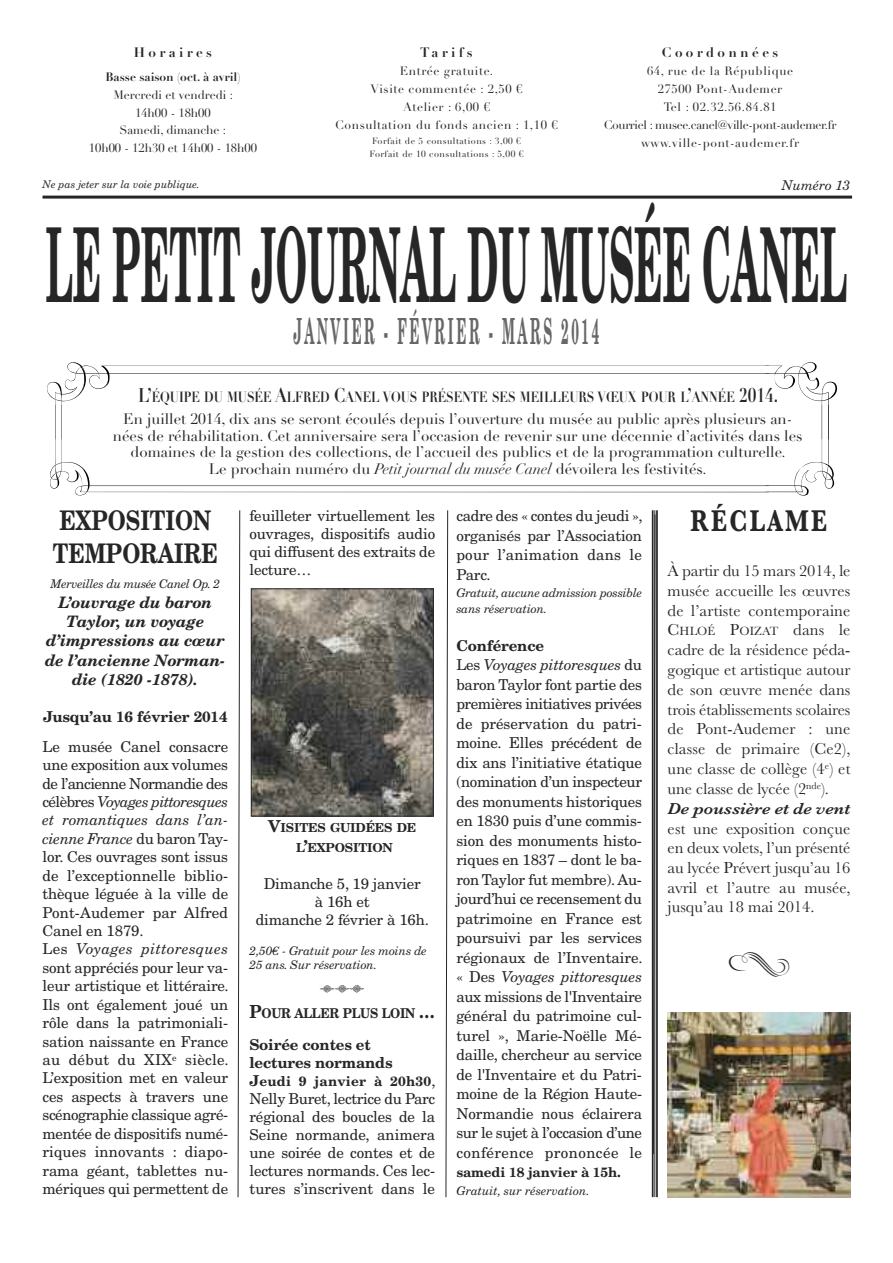
<style>
.page{position:relative;width:893px;height:1263px;background:#fff}
.page>*{position:absolute;margin:0;border:0;box-sizing:border-box;transform-origin:0 0}
.t1{font:700 103.35px "New Century Schlbk";color:#272627;scale:.36 1}
.t2{font:700 36px "New Century Schlbk";letter-spacing:.2em;color:#686768;scale:.36 1}
.t3{font:36px "Nymphette";color:#272627}
.t4{font:700 31.2px "Baskerville";letter-spacing:.1em;color:#272627;scale:.77 1}
.t5{font:700 27px/32.8px "New Century Schlbk";color:#272627;scale:.8 1}
.t6{font:16.5px/19.8px "Baskerville";color:#272627;text-align:justify}
.t7{font:italic 700 15.75px/19.4px "New Century Schlbk";letter-spacing:-.01em;color:#272627;text-align:center}
.t8{font:15px/19.5px "New Century Schlbk";letter-spacing:-.01em;color:#272627;text-align:justify}
.t9{font:15px/16.5px "Didot";color:#272627;text-align:center}
.t10{font:700 15px/18px "New Century Schlbk";letter-spacing:-.01em;color:#272627}
.t11{font:15px "Nymphette";color:#272627}
.t12{font:700 14.7px "Didot";color:#272627;scale:.8 1}
.t13{font:700 13.5px "Didot";letter-spacing:.25em;color:#272627}
.t14{font:700 13.5px "New Century Schlbk";letter-spacing:.02em;color:#272627}
.t15{font:700 13.5px "New Century Schlbk";letter-spacing:-.01em;color:#272627}
.t16{font:700 13.5px "New Century Schlbk";letter-spacing:-.01em;color:#272627;scale:.9 1}
.t17{font:italic 13.5px "New Century Schlbk";color:#272627}
.t18{font:700 12.3px/19.8px "New Century Schlbk";letter-spacing:-.015em;color:#272627;text-align:center}
.t19{font:12.3px "Baskerville";letter-spacing:.015em;color:#272627}
.t20{font:12px/17.9px "Didot";letter-spacing:.05em;color:#272627;text-align:center}
.t21{font:italic 12px/14.4px "New Century Schlbk";letter-spacing:-.01em;color:#272627}
.t22{font:12px/17.9px "Didot";color:#272627;text-align:center}
.t23{font:700 12px "Didot";color:#272627}
.t24{font:italic 10.5px "New Century Schlbk";color:#272627}
.t25{font:9px/13.4px "Didot";letter-spacing:.05em;color:#272627}
.s1{font-size:19.5px}
.s2{font-style:italic}
.s3{font-size:16.5px}
.s4{font-size:18px}
.s5{font-size:15px}
.s6{font-weight:400;font-size:15px}
.s7{font-weight:700}
.s8{font-weight:600;font-style:italic}
</style>
<div class="page">
<hr style="left:43px;top:196px;width:809px;height:3px;background:#272627">
<img style="left:253px;top:590px;width:179px;height:224px">
<div style="left:251px;top:588px;width:183px;height:228px;border:1px solid #272627"></div>
<svg style="left:446px;top:510px;width:2px;height:687px"></svg>
<svg style="left:653px;top:514px;width:1px;height:640px"></svg>
<svg style="left:238px;top:510px;width:2px;height:687px"></svg>
<svg style="left:108px;top:439px;width:726px;height:57px"></svg>
<svg style="left:67px;top:362px;width:771px;height:77px"></svg>
<svg style="left:47px;top:367px;width:61px;height:129px"></svg>
<img style="left:668px;top:1012px;width:182px;height:185px">
<hr style="left:656px;top:510px;width:2px;height:687px;background:#272627">
<hr style="left:654px;top:510px;width:1px;height:687px;background:#272627">
<hr style="left:652px;top:510px;width:1px;height:687px;background:#272627">
<p class="t13" style="left:134px;top:44px;width:80px">Horaires</p>
<p class="t23" style="left:105px;top:69px;width:137px">Basse saison (oct. à avril)</p>
<p class="t22" style="left:89px;top:86px;width:170px">Mercredi et vendredi :<br>14h00 - 18h00<br>Samedi, dimanche :<br>10h00 - 12h30 et 14h00 - 18h00</p>
<p class="t13" style="left:420px;top:44px;width:54px">Tarifs</p>
<p class="t20" style="left:335px;top:63px;width:224px">Entrée gratuite.<br>Visite commentée : 2,50 €<br>Atelier : 6,00 €<br>Consultation du fonds ancien : 1,10 €</p>
<p class="t25" style="left:369px;top:134px;width:155px">Forfait de 5 consultations : 3,00 €<br>Forfait de 10 consultations : 5,00 €</p>
<p class="t13" style="left:662px;top:44px;width:118px">Coordonnées</p>
<p class="t20" style="left:604px;top:63px;width:234px">64, rue de la République<br>27500 Pont-Audemer<br>Tel : 02.32.56.84.81<br>Courriel : musee.canel@ville-pont-audemer.fr www.ville-pont-audemer.fr</p>
<p class="t24" style="left:43px;top:180px;width:159px">Ne pas jeter sur la voie publique.</p>
<p class="t17" style="left:782px;top:180px;width:70px">Numéro 13</p>
<h1 class="t1" style="left:46px;top:227px;width:2228px">LE PETIT JOURNAL DU MUSÉE CANEL</h1>
<h2 class="t2" style="left:294px;top:318px;width:851px">JANVIER - FÉVRIER - MARS 2014</h2>
<p class="t12" style="left:138px;top:388px;width:802px"><span class="s1">L’</span>ÉQUIPE DU MUSÉE <span class="s1">A</span>LFRED <span class="s1">C</span>ANEL VOUS PRÉSENTE SES MEILLEURS VŒUX POUR L<span class="s1">’</span>ANNÉE <span class="s1">2014.</span></p>
<p class="t9" style="left:113px;top:411px;width:691px">En juillet 2014, dix ans se seront écoulés depuis l’ouverture du musée au public après plusieurs an&shy;nées de réhabilitation. Cet anniversaire sera l’occasion de revenir sur une décennie d’activités dans les domaines de la gestion des collections, de l’accueil des publics et de la programmation culturelle.<br>Le prochain numéro du <span class="s2">Petit journal du musée Canel</span> dévoilera les festivités.</p>
<h3 class="t5" style="left:53px;top:507px;width:208px">EXPOSITION<br>TEMPORAIRE</h3>
<p class="t21" style="left:50px;top:578px;width:171px">Merveilles du musée Canel Op. 2</p>
<p class="t7" style="left:45px;top:594px;width:181px">L’ouvrage du baron<br>Taylor, un voyage d’impressions au cœur de l’ancienne Norman&shy;die (1820 -1878).</p>
<p class="t10" style="left:43px;top:709px;width:186px">Jusqu’au 16 février 2014</p>
<p class="t8" style="left:43px;top:738px;width:188px;line-height:18.5px;text-align:left">Le musée Canel consacre une exposition aux volumes de l’ancienne Normandie des célèbres <span class="s2">Voyages pittoresques et romantiques dans l’an&shy;cienne France</span> du baron Tay&shy;lor. Ces ouvrages sont issus de l’exceptionnelle biblio&shy;thèque léguée à la ville de<br>Pont-Audemer par Alfred<br>Canel en 1879.<br>Les <span class="s2">Voyages pittoresques </span>sont appréciés pour leur va&shy;leur artistique et littéraire.<br>Ils ont également joué un rôle dans la patrimoniali&shy;sation naissante en France au début du XIX<sup>e</sup> siècle.<br>L’exposition met en valeur ces aspects à travers une scénographie classique agré&shy;mentée de dispositifs numé&shy;riques innovants : diapo&shy;rama géant, tablettes nu&shy;mériques qui permettent de</p>
<p class="t8" style="left:249px;top:508px;width:187px;line-height:18px">feuilleter virtuellement les ouvrages, dispositifs audio qui diffusent des extraits de lecture…</p>
<p class="t18" style="left:268px;top:819px;width:150px"><span class="s3">V</span>ISITES GUIDÉES DE<br>L<span class="s3">’</span>EXPOSITION</p>
<p class="t8" style="left:256px;top:876px;width:175px;line-height:18px;text-align:center">Dimanche 5, 19 janvier<br>à 16h et<br>dimanche 2 février à 16h.</p>
<p class="t21" style="left:249px;top:944px;width:179px">2,50€ - Gratuit pour les moins de<br>25 ans. Sur réservation.</p>
<p class="t11" style="left:320px;top:980px;width:46px">sqq</p>
<p class="t16" style="left:249px;top:1008px;width:208px"><span class="s4">P</span>OUR ALLER PLUS LOIN <span class="s4">…</span></p>
<p class="t10" style="left:249px;top:1037px;width:145px">Soirée contes et lectures normands</p>
<p class="t14" style="left:249px;top:1076px;width:188px"><span class="s5">J</span>eudi 9 janvier à 20h30<span class="s6">,</span></p>
<p class="t8" style="left:249px;top:1091px;width:187px;line-height:18px">Nelly Buret, lectrice du Parc régional des boucles de la Seine normande, animera une soirée de contes et de lectures normands. Ces lec&shy;tures s’inscrivent dans le</p>
<p class="t8" style="left:456px;top:508px;width:188px">cadre des « contes du jeudi », organisés par l’Association pour l’animation dans le Parc.</p>
<p class="t21" style="left:456px;top:586px;width:187px;line-height:15.9px">Gratuit, aucune admission possible sans réservation.</p>
<p class="t8" style="left:456px;top:637px;width:188px;text-align:left"><span class="s7">Conférence<br></span>Les <span class="s2">Voyages pittoresques</span> du baron Taylor font partie des premières initiatives privées de préservation du patri&shy;moine. Elles précédent de dix ans l’initiative étatique (nomination d’un inspecteur des monuments historiques en 1830 puis d’une commis&shy;sion des monuments histo&shy;riques en 1837 – dont le ba&shy;ron Taylor fut membre).Au&shy;jourd’hui ce recensement du patrimoine en France est poursuivi par les services régionaux de l’Inventaire. « Des <span class="s2">Voyages pittoresques </span>aux missions de l'Inventaire général du patrimoine cul&shy;turel », Marie-Noëlle Mé&shy;daille, chercheur au service de l'Inventaire et du Patri&shy;moine de la Région Haute-<br>Normandie nous éclairera sur le sujet à l’occasion d’une conférence prononcée le</p>
<p class="t15" style="left:456px;top:1167px;width:166px">samedi 18 janvier à 15h.</p>
<p class="t21" style="left:456px;top:1184px;width:135px">Gratuit, sur réservation.</p>
<h3 class="t4" style="left:691px;top:502px;width:179px">RÉCLAME</h3>
<p class="t6" style="left:668px;top:560px;width:184px">à partir du 15 mars 2014, le musée accueille les œuvres de l’artiste contemporaine</p>
<p class="t19" style="left:668px;top:624px;width:184px"><span class="s3">C</span>hloé <span class="s3">P</span>oizat <span class="s3">dans le</span></p>
<p class="t6" style="left:668px;top:640px;width:184px;text-align:left">cadre de la résidence péda&shy;gogique et artistique autour de son œuvre menée dans trois établissements scolaires de Pont-audemer : une classe de primaire (Ce2), une classe de collège (4<sup>e</sup>) et une classe de lycée (2<sup>nde</sup>).<br><span class="s8">De poussière et de vent</span></p>
<p class="t6" style="left:668px;top:818px;width:184px">est une exposition conçue en deux volets, l’un présenté au lycée Prévert jusqu’au 16 avril et l’autre au musée, jusqu’au 18 mai 2014.</p>
<h2 class="t3" style="left:728px;top:943px;width:64px">n</h2>
</div>
